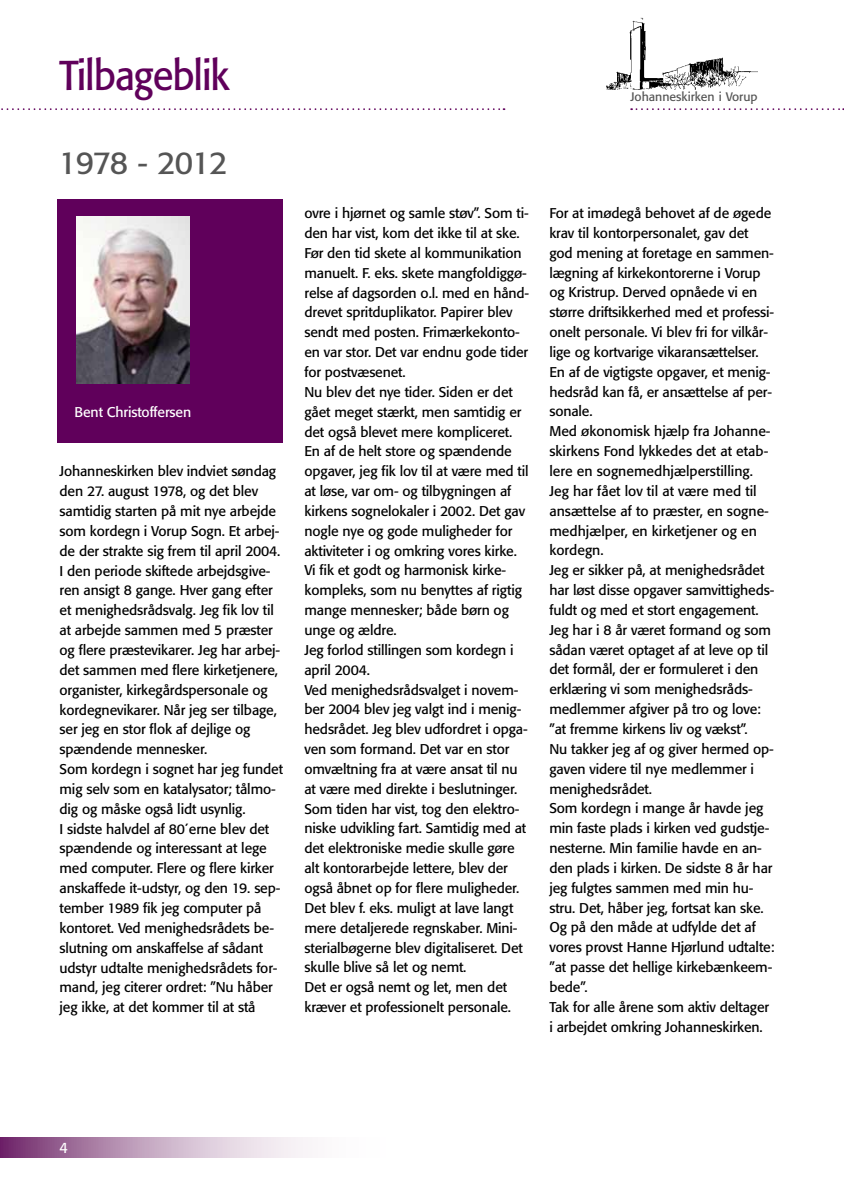
<style>
.page{position:relative;width:844px;height:1191px;background:#fff}
.page>*{position:absolute;margin:0;border:0;box-sizing:border-box;transform-origin:0 0}
.t1{font:41.3px "Formata";letter-spacing:-.03em;color:#60005b;scale:.93 1}
.t2{font:31.5px "Formata";letter-spacing:-.04em;color:#555}
.t3{font:14.88px "Formata";color:#fff}
.t4{font:14px/19.8px "Formata";letter-spacing:-.01em;color:#000}
.t5{font:14px "Formata";letter-spacing:-.01em;color:#fff}
.t6{font:12.25px "Formata";color:#555}
</style>
<div class="page">
<svg style="left:0;top:1137px;width:308px;height:20px;background:#c0a1bd"></svg>
<img style="left:606px;top:18px;width:151px;height:71px">
<svg style="left:631px;top:108px;width:212px;height:2px"></svg>
<svg style="left:1px;top:108px;width:503px;height:2px"></svg>
<div style="left:57px;top:199px;width:225px;height:243px;background:#60005b"></div>
<img style="left:76px;top:216px;width:113px;height:168px">
<h1 class="t1" style="left:60px;top:50px;width:184px">Tilbageblik</h1>
<h2 class="t2" style="left:59px;top:144px;width:170px">1978 - 2012</h2>
<p class="t5" style="left:75px;top:403px;width:118px">Bent Christoffersen</p>
<p class="t4" style="left:60px;top:461px;width:225px">Johanneskirken blev indviet søndag den 27. august 1978, og det blev samtidig starten på mit nye arbejde som kordegn i Vorup Sogn. Et arbej&shy;de der strakte sig frem til april 2004.<br>I den periode skiftede arbejdsgive&shy;ren ansigt 8 gange. Hver gang efter et menighedsrådsvalg. Jeg fik lov til at arbejde sammen med 5 præster og flere præstevikarer. Jeg har arbej&shy;det sammen med flere kirketjenere, organister, kirkegårdspersonale og kordegnevikarer. Når jeg ser tilbage, ser jeg en stor flok af dejlige og spændende mennesker.<br>Som kordegn i sognet har jeg fundet mig selv som en katalysator; tålmo&shy;dig og måske også lidt usynlig.<br>I sidste halvdel af 80´erne blev det spændende og interessant at lege med computer. Flere og flere kirker anskaffede it-udstyr, og den 19. sep&shy;tember 1989 fik jeg computer på kontoret. Ved menighedsrådets be&shy;slutning om anskaffelse af sådant udstyr udtalte menighedsrådets for&shy;mand, jeg citerer ordret: ”Nu håber jeg ikke, at det kommer til at stå</p>
<p class="t6" style="left:630px;top:89px;width:129px">Johanneskirken i Vorup</p>
<p class="t4" style="left:304px;top:203px;width:226px">ovre i hjørnet og samle støv”. Som ti&shy;den har vist, kom det ikke til at ske.<br>Før den tid skete al kommunikation manuelt. F. eks. skete mangfoldiggø&shy;relse af dagsorden o.l. med en hånd&shy;drevet spritduplikator. Papirer blev sendt med posten. Frimærkekonto&shy;en var stor. Det var endnu gode tider for postvæsenet.<br>Nu blev det nye tider. Siden er det gået meget stærkt, men samtidig er det også blevet mere kompliceret.<br>En af de helt store og spændende opgaver, jeg fik lov til at være med til at løse, var om- og tilbygningen af kirkens sognelokaler i 2002. Det gav nogle nye og gode muligheder for aktiviteter i og omkring vores kirke.<br>Vi fik et godt og harmonisk kirke&shy;kompleks, som nu benyttes af rigtig mange mennesker; både børn og unge og ældre.<br>Jeg forlod stillingen som kordegn i april 2004.<br>Ved menighedsrådsvalget i novem&shy;ber 2004 blev jeg valgt ind i menig&shy;hedsrådet. Jeg blev udfordret i opga&shy;ven som formand. Det var en stor omvæltning fra at være ansat til nu at være med direkte i beslutninger.<br>Som tiden har vist, tog den elektro&shy;niske udvikling fart. Samtidig med at det elektroniske medie skulle gøre alt kontorarbejde lettere, blev der også åbnet op for flere muligheder.<br>Det blev f. eks. muligt at lave langt mere detaljerede regnskaber. Mini&shy;sterialbøgerne blev digitaliseret. Det skulle blive så let og nemt.<br>Det er også nemt og let, men det kræver et professionelt personale.</p>
<p class="t4" style="left:549px;top:203px;width:226px">For at imødegå behovet af de øgede krav til kontorpersonalet, gav det god mening at foretage en sammen&shy;lægning af kirkekontorerne i Vorup og Kristrup. Derved opnåede vi en større driftsikkerhed med et professi&shy;onelt personale. Vi blev fri for vilkår&shy;lige og kortvarige vikaransættelser.<br>En af de vigtigste opgaver, et menig&shy;hedsråd kan få, er ansættelse af per&shy;sonale.<br>Med økonomisk hjælp fra Johanne&shy;skirkens Fond lykkedes det at etab&shy;lere en sognemedhjælperstilling.<br>Jeg har fået lov til at være med til ansættelse af to præster, en sogne&shy;medhjælper, en kirketjener og en kordegn.<br>Jeg er sikker på, at menighedsrådet har løst disse opgaver samvittigheds&shy;fuldt og med et stort engagement.<br>Jeg har i 8 år været formand og som sådan været optaget af at leve op til det formål, der er formuleret i den erklæring vi som menighedsråds&shy;medlemmer afgiver på tro og love: ”at fremme kirkens liv og vækst”.<br>Nu takker jeg af og giver hermed op&shy;gaven videre til nye medlemmer i menighedsrådet.<br>Som kordegn i mange år havde jeg min faste plads i kirken ved gudstje&shy;nesterne. Min familie havde en an&shy;den plads i kirken. De sidste 8 år har jeg fulgtes sammen med min hu&shy;stru. Det, håber jeg, fortsat kan ske.<br>Og på den måde at udfylde det af vores provst Hanne Hjørlund udtalte: ”at passe det hellige kirkebænkeem&shy;bede”.<br>Tak for alle årene som aktiv deltager i arbejdet omkring Johanneskirken.</p>
<p class="t3" style="left:60px;top:1138px;width:10px">4</p>
</div>
